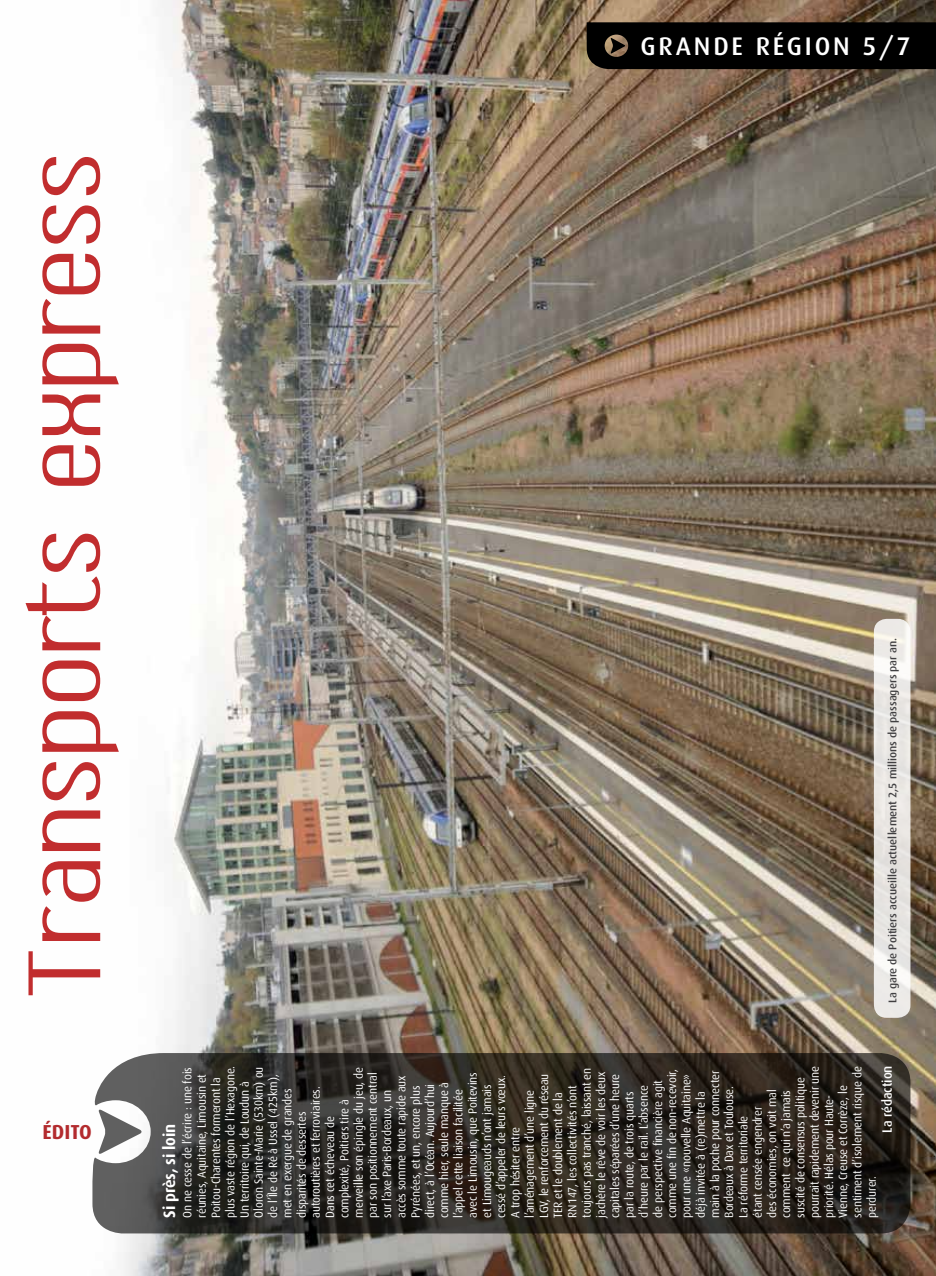
<style>
.page{position:relative;width:936px;height:1276px;background:#fff}
.page>*{position:absolute;margin:0;border:0;box-sizing:border-box;transform-origin:0 0}
.t1{font:118.5px "Ambrosia Demo";color:#c12d2e}
.t2{font:500 25.5px "Dax";color:#fff}
.t3{font:700 20.25px "Dax";color:#b32b2e}
.t4{font:700 16.5px "Dax";letter-spacing:-.01em;color:#fff;scale:.95 1}
.t5{font:500 13.5px "Dax";color:#fff;scale:.95 1}
.t6{font:12px/14.2px "Dax";letter-spacing:-.01em;color:#fff;scale:.95 1}
.t7{font:500 11.25px "Dax";color:#414042}
</style>
<div class="page">
<img style="left:118px;top:0;width:817px;height:1276px">
<div style="left:586px;top:22px;width:349px;height:47px;background:#000"></div>
<svg style="left:92px;top:1053px;width:818px;height:180px;background:#332f29"></svg>
<svg style="left:873px;top:619px;width:37px;height:398px;background:#e8e5e2"></svg>
<h1 class="t1" style="left:23px;top:995px;width:850px;rotate:-90deg">Transports express</h1>
<h2 class="t2" style="left:640px;top:32px;width:54px">GRAND</h2>
<h2 class="t2" style="left:731px;top:32px;width:180px">E RÉGION 5/7</h2>
<p class="t7" style="left:886px;top:1003px;width:367px;rotate:-90deg">LA GARE DE POITIERS ACCUEILLE ACTUELLEMENT 2,5 MILLIONS DE PASSAGERS PAR AN.</p>
<p class="t6" style="left:180px;top:1217px;width:161px;rotate:-90deg">On ne cesse de l’écrire : une fois réunies, Aquitaine, Limousin et<br>Poitou-Charentes formeront la plus vaste région de l’Hexagone.<br>Un territoire qui, de Loudun à<br>Oloron Sainte-Marie (530km) ou de l’Île de Ré à Ussel (425km), met en exergue de grandes disparités de dessertes autoroutières et ferroviaires.<br>Dans cet écheveau de complexité, Poitiers tire à merveille son épingle du jeu, de par son positionnement central sur l’axe Paris-Bordeaux, un accès somme toute rapide aux<br>Pyrénées, et un, encore plus direct, à l’Océan. Aujourd’hui comme hier, seule manque à l’appel cette liaison facilitée avec le Limousin, que Poitevins et Limougeauds n’ont jamais cessé d’appeler de leurs vœux.<br>A trop hésiter entre l’aménagement d’une ligne<br>LGV, le renforcement du réseau<br>TER et le doublement de la<br>RN147, les collectivités n’ont toujours pas tranché, laissant en jachère le rêve de voir les deux capitales séparées d’une heure par la route, de trois quarts d’heure par le rail. L’absence<br>de perspective financière agit comme une fin de non-recevoir, pour une «nouvelle Aquitaine» déjà invitée à (re)mettre la main à la poche pour connecter<br>Bordeaux à Dax et Toulouse.<br>La réforme territoriale<br>étant censée engendrer<br>des économies, on voit mal comment ce qui n’a jamais suscité de consensus politique pourrait rapidement devenir une priorité. Hélas pour Haute-<br>Vienne, Creuse et Corrèze, le sentiment d’isolement risque de perdurer.</p>
<p class="t5" style="left:879px;top:1132px;width:72px;rotate:-90deg">LA RÉDACTION</p>
<h3 class="t3" style="left:43px;top:1120px;width:32px">édito</h3>
<h3 class="t4" style="left:160px;top:1217px;width:100px;rotate:-90deg">Si près, si loin</h3>
</div>
